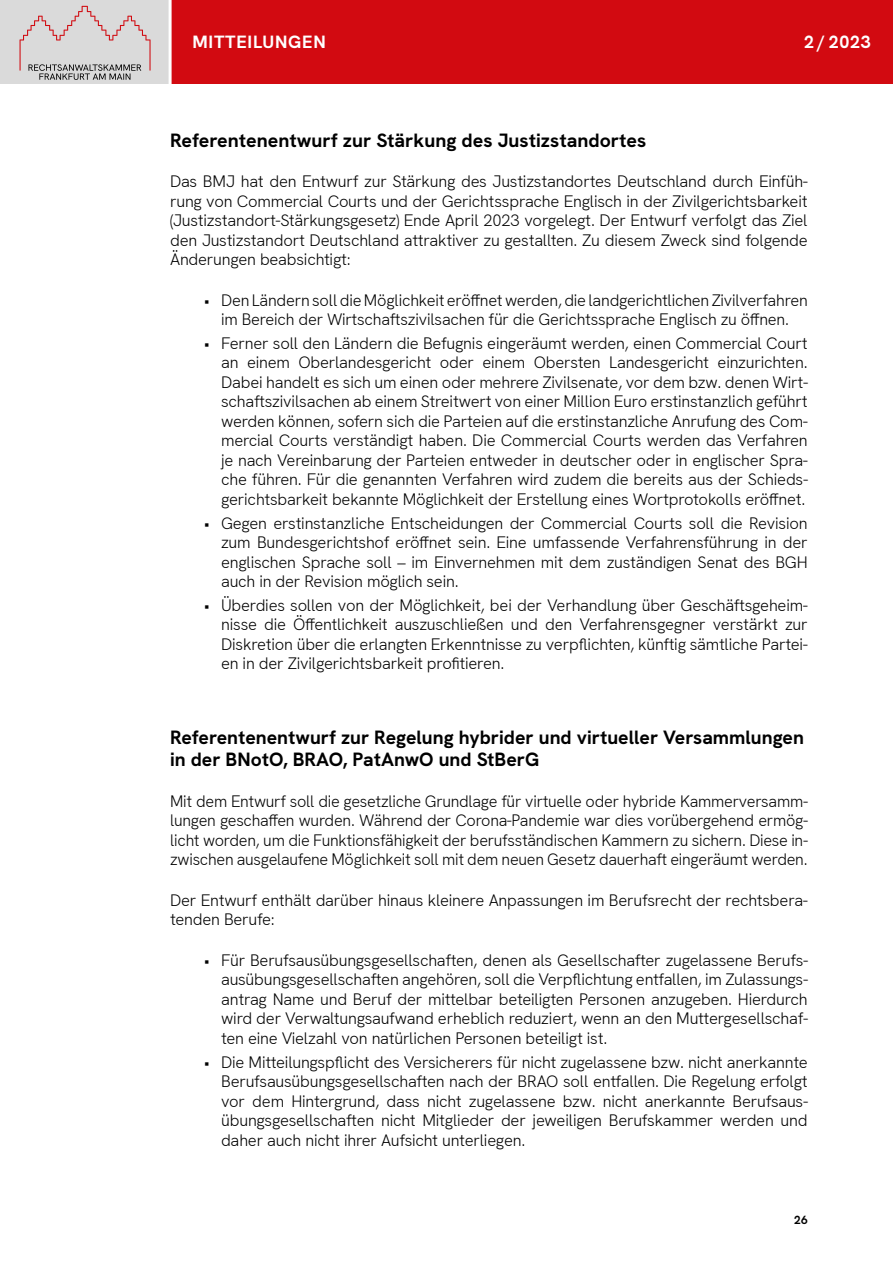
<style>
.page{position:relative;width:893px;height:1263px;background:#fff}
.page>*{position:absolute;margin:0;border:0;box-sizing:border-box;transform-origin:0 0}
.t1{font:700 19.5px/22.5px "HK Grotesk";color:#000}
.t2{font:700 18px "HK Grotesk";letter-spacing:.04em;color:#fff}
.t3{font:300 16.5px/19.5px "HK Grotesk";letter-spacing:-.01em;color:#000;text-align:justify}
.t4{font:700 12px "HK Grotesk";color:#000}
</style>
<div class="page">
<div style="left:0;top:0;width:170px;height:84px;background:#dadada"></div>
<svg style="left:20px;top:6px;width:131px;height:74px"></svg>
<div style="left:170px;top:0;width:723px;height:84px;background:#d20a11"></div>
<hr style="left:169px;top:0;width:3px;height:85px;background:#fff">
<p class="t2" style="left:192px;top:30px;width:135px">MITTEILUNGEN</p>
<p class="t2" style="left:804px;top:30px;width:68px">2 / 2023</p>
<p class="t1" style="left:170px;top:128px;width:478px">Referentenentwurf zur Stärkung des Justizstandortes</p>
<p class="t3" style="left:170px;top:171px;width:639px">Das BMJ hat den Entwurf zur Stärkung des Justizstandortes Deutschland durch Einfüh&shy;rung von Commercial Courts und der Gerichtssprache Englisch in der Zivilgerichtsbarkeit (Justizstandort-Stärkungsgesetz) Ende April 2023 vorgelegt. Der Entwurf verfolgt das Ziel den Justizstandort Deutschland attraktiver zu gestallten. Zu diesem Zweck sind folgende Änderungen beabsichtigt:</p>
<p class="t3" style="left:204px;top:290px;width:605px;text-align:center">• Den Ländern soll die Möglichkeit eröffnet werden, die landgerichtlichen Zivilverfahren im Bereich der Wirtschaftszivilsachen für die Gerichtssprache Englisch zu öffnen.</p>
<p class="t3" style="left:221px;top:333px;width:588px;text-indent:-17px">• Ferner soll den Ländern die Befugnis eingeräumt werden, einen Commercial Court an einem Oberlandesgericht oder einem Obersten Landesgericht einzurichten.<br>Dabei handelt es sich um einen oder mehrere Zivilsenate, vor dem bzw. denen Wirt&shy;schaftszivilsachen ab einem Streitwert von einer Million Euro erstinstanzlich geführt werden können, sofern sich die Parteien auf die erstinstanzliche Anrufung des Com&shy;mercial Courts verständigt haben. Die Commercial Courts werden das Verfahren je nach Vereinbarung der Parteien entweder in deutscher oder in englischer Spra&shy;che führen. Für die genannten Verfahren wird zudem die bereits aus der Schieds&shy;gerichtsbarkeit bekannte Möglichkeit der Erstellung eines Wortprotokolls eröffnet.</p>
<p class="t3" style="left:221px;top:513px;width:588px;text-indent:-17px">• Gegen erstinstanzliche Entscheidungen der Commercial Courts soll die Revision zum Bundesgerichtshof eröffnet sein. Eine umfassende Verfahrensführung in der englischen Sprache soll – im Einvernehmen mit dem zuständigen Senat des BGH auch in der Revision möglich sein.</p>
<p class="t3" style="left:221px;top:595px;width:588px;text-indent:-17px">• Überdies sollen von der Möglichkeit, bei der Verhandlung über Geschäftsgeheim&shy;nisse die Öffentlichkeit auszuschließen und den Verfahrensgegner verstärkt zur Diskretion über die erlangten Erkenntnisse zu verpflichten, künftig sämtliche Partei&shy;en in der Zivilgerichtsbarkeit profitieren.</p>
<p class="t1" style="left:170px;top:725px;width:635px">Referentenentwurf zur Regelung hybrider und virtueller Versammlungen in der BNotO, BRAO, PatAnwO und StBerG</p>
<p class="t3" style="left:170px;top:791px;width:639px">Mit dem Entwurf soll die gesetzliche Grundlage für virtuelle oder hybride Kammerversamm&shy;lungen geschaffen wurden. Während der Corona-Pandemie war dies vorübergehend ermög&shy;licht worden, um die Funktionsfähigkeit der berufsständischen Kammern zu sichern. Diese in&shy;zwischen ausgelaufene Möglichkeit soll mit dem neuen Gesetz dauerhaft eingeräumt werden.</p>
<p class="t3" style="left:170px;top:890px;width:639px">Der Entwurf enthält darüber hinaus kleinere Anpassungen im Berufsrecht der rechtsbera&shy;tenden Berufe:</p>
<p class="t3" style="left:221px;top:950px;width:588px;text-indent:-17px">• Für Berufsausübungsgesellschaften, denen als Gesellschafter zugelassene Berufs&shy;ausübungsgesellschaften angehören, soll die Verpflichtung entfallen, im Zulassungs&shy;antrag Name und Beruf der mittelbar beteiligten Personen anzugeben. Hierdurch wird der Verwaltungsaufwand erheblich reduziert, wenn an den Muttergesellschaf&shy;ten eine Vielzahl von natürlichen Personen beteiligt ist.</p>
<p class="t3" style="left:221px;top:1052px;width:588px;text-indent:-17px">• Die Mitteilungspflicht des Versicherers für nicht zugelassene bzw. nicht anerkannte Berufsausübungsgesellschaften nach der BRAO soll entfallen. Die Regelung erfolgt vor dem Hintergrund, dass nicht zugelassene bzw. nicht anerkannte Berufsaus&shy;übungsgesellschaften nicht Mitglieder der jeweiligen Berufskammer werden und daher auch nicht ihrer Aufsicht unterliegen.</p>
<p class="t4" style="left:794px;top:1212px;width:15px">26</p>
</div>
